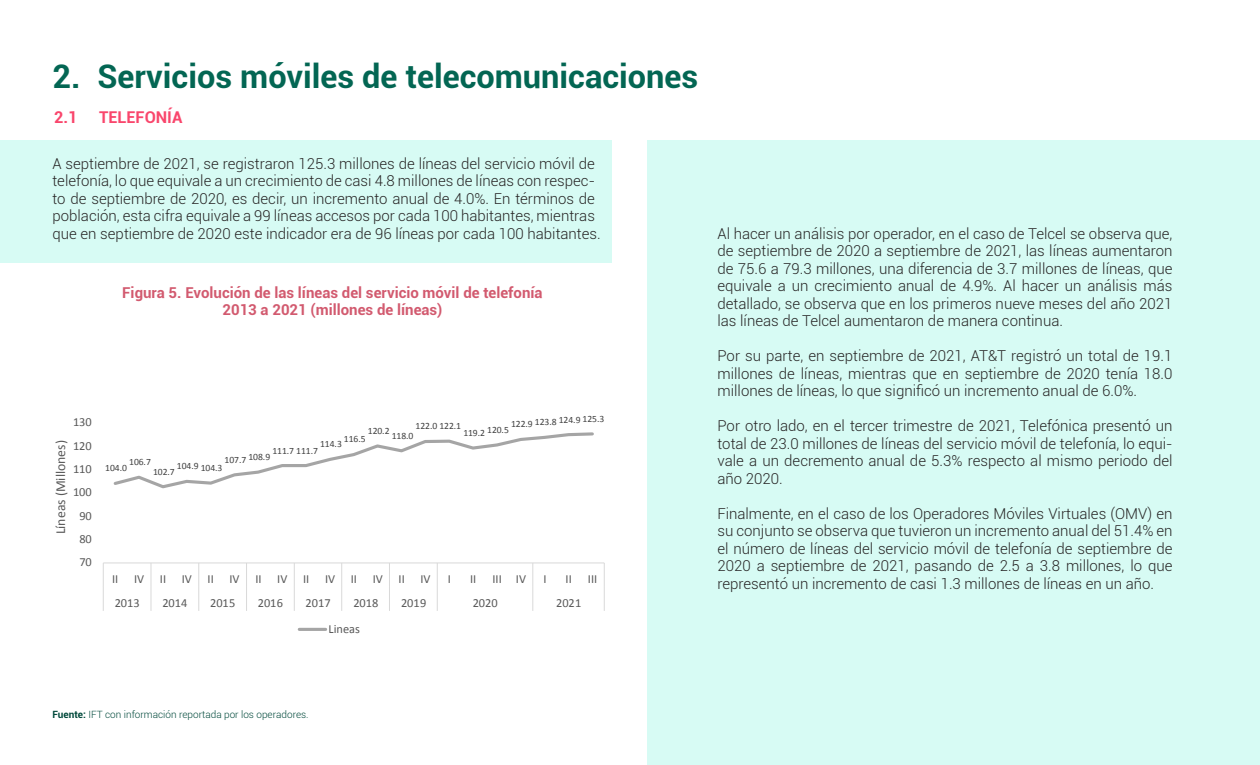
<style>
.page{position:relative;width:1260px;height:765px;background:#fff}
.page>*{position:absolute;margin:0;border:0;box-sizing:border-box;transform-origin:0 0}
.t1{font:700 32.5px "Roboto";color:#036653}
.t2{font:700 16.25px "Roboto";color:#f9466c}
.t3{font:300 15px/17.5px "Roboto";color:#272525;text-align:justify}
.t4{font:700 15px/17.5px "Roboto";color:#d25a6f;text-align:center}
.t5{font:13.75px "Calibri";color:#595959}
.t6{font:12.38px "Calibri";color:#595959}
.t7{font:300 10px "Roboto";color:#01493b}
.t8{font:9.62px "Calibri";letter-spacing:-.005em;color:#404040}
.s1{font-weight:700}
</style>
<div class="page">
<div style="left:0;top:140px;width:612px;height:122px;background:#d7fbf4"></div>
<div style="left:648px;top:140px;width:612px;height:625px;background:#d7fbf4"></div>
<hr style="left:103px;top:562px;width:501px;height:1px;background:#d9d9d9">
<svg style="left:103px;top:563px;width:1px;height:48px"></svg>
<svg style="left:151px;top:563px;width:1px;height:48px"></svg>
<svg style="left:198px;top:563px;width:1px;height:48px"></svg>
<svg style="left:246px;top:563px;width:1px;height:48px"></svg>
<svg style="left:294px;top:563px;width:1px;height:48px"></svg>
<svg style="left:341px;top:563px;width:1px;height:48px"></svg>
<svg style="left:389px;top:563px;width:1px;height:48px"></svg>
<svg style="left:437px;top:563px;width:1px;height:48px"></svg>
<svg style="left:532px;top:563px;width:1px;height:48px"></svg>
<svg style="left:604px;top:563px;width:1px;height:48px"></svg>
<svg style="left:113px;top:432px;width:481px;height:57px"></svg>
<hr style="left:299px;top:628px;width:27px;height:3px;background:#a5a5a5">
<h1 class="t1" style="left:52px;top:53px;width:647px">2. Servicios móviles de telecomunicaciones</h1>
<p class="t2" style="left:54px;top:105px;width:25px">2.1</p>
<p class="t2" style="left:99px;top:105px;width:85px">TELEFONÍA</p>
<p class="t3" style="left:52px;top:154px;width:550px;text-align:left">A septiembre de 2021, se registraron 125.3 millones de líneas del servicio móvil de telefonía, lo que equivale a un crecimiento de casi 4.8 millones de líneas con respec&shy;to de septiembre de 2020, es decir, un incremento anual de 4.0%. En términos de población, esta cifra equivale a 99 líneas accesos por cada 100 habitantes, mientras que en septiembre de 2020 este indicador era de 96 líneas por cada 100 habitantes.</p>
<p class="t4" style="left:122px;top:283px;width:422px">Figura 5. Evolución de las líneas del servicio móvil de telefonía<br>2013 a 2021 (millones de líneas)</p>
<p class="t6" style="left:73px;top:415px;width:20px">130</p>
<p class="t5" style="left:52px;top:534px;width:96px;rotate:-90deg">Líneas (Millones)</p>
<p class="t6" style="left:73px;top:438px;width:20px">120</p>
<p class="t6" style="left:73px;top:461px;width:20px">110</p>
<p class="t6" style="left:73px;top:485px;width:20px">100</p>
<p class="t6" style="left:79px;top:508px;width:14px">90</p>
<p class="t6" style="left:79px;top:531px;width:14px">80</p>
<p class="t6" style="left:79px;top:555px;width:14px">70</p>
<p class="t8" style="left:511px;top:415px;width:95px">122.9 123.8 124.9 125.3</p>
<p class="t8" style="left:416px;top:420px;width:47px">122.0 122.1</p>
<p class="t8" style="left:463px;top:425px;width:47px">119.2 120.5</p>
<p class="t8" style="left:368px;top:425px;width:23px">120.2</p>
<p class="t8" style="left:392px;top:430px;width:23px">118.0</p>
<p class="t8" style="left:344px;top:433px;width:23px">116.5</p>
<p class="t8" style="left:320px;top:438px;width:23px">114.3</p>
<p class="t8" style="left:272px;top:444px;width:47px">111.7 111.7</p>
<p class="t8" style="left:225px;top:452px;width:47px">107.7 108.9</p>
<p class="t8" style="left:129px;top:456px;width:23px">106.7</p>
<p class="t8" style="left:177px;top:461px;width:47px">104.9 104.3</p>
<p class="t8" style="left:105px;top:462px;width:23px">104.0</p>
<p class="t8" style="left:153px;top:465px;width:23px">102.7</p>
<p class="t6" style="left:112px;top:571px;width:8px">II</p>
<p class="t6" style="left:134px;top:571px;width:12px">IV</p>
<p class="t6" style="left:160px;top:571px;width:8px">II</p>
<p class="t6" style="left:182px;top:571px;width:12px">IV</p>
<p class="t6" style="left:208px;top:571px;width:8px">II</p>
<p class="t6" style="left:230px;top:571px;width:12px">IV</p>
<p class="t6" style="left:255px;top:571px;width:8px">II</p>
<p class="t6" style="left:277px;top:571px;width:12px">IV</p>
<p class="t6" style="left:303px;top:571px;width:8px">II</p>
<p class="t6" style="left:325px;top:571px;width:12px">IV</p>
<p class="t6" style="left:351px;top:571px;width:8px">II</p>
<p class="t6" style="left:373px;top:571px;width:12px">IV</p>
<p class="t6" style="left:399px;top:571px;width:8px">II</p>
<p class="t6" style="left:421px;top:571px;width:12px">IV</p>
<p class="t6" style="left:448px;top:571px;width:5px">I</p>
<p class="t6" style="left:470px;top:571px;width:8px">II</p>
<p class="t6" style="left:492px;top:571px;width:35px">III IV</p>
<p class="t6" style="left:543px;top:571px;width:5px">I</p>
<p class="t6" style="left:566px;top:571px;width:8px">II</p>
<p class="t6" style="left:588px;top:571px;width:11px">III</p>
<p class="t6" style="left:115px;top:595px;width:27px">2013</p>
<p class="t6" style="left:162px;top:595px;width:27px">2014</p>
<p class="t6" style="left:210px;top:595px;width:27px">2015</p>
<p class="t6" style="left:258px;top:595px;width:27px">2016</p>
<p class="t6" style="left:306px;top:595px;width:27px">2017</p>
<p class="t6" style="left:353px;top:595px;width:27px">2018</p>
<p class="t6" style="left:401px;top:595px;width:27px">2019</p>
<p class="t6" style="left:473px;top:595px;width:27px">2020</p>
<p class="t6" style="left:556px;top:595px;width:27px">2021</p>
<p class="t6" style="left:329px;top:621px;width:33px">Lineas</p>
<p class="t3" style="left:717px;top:224px;width:457px">Al hacer un análisis por operador, en el caso de Telcel se observa que, de septiembre de 2020 a septiembre de 2021, las líneas aumentaron de 75.6 a 79.3 millones, una diferencia de 3.7 millones de líneas, que equivale a un crecimiento anual de 4.9%. Al hacer un análisis más detallado, se observa que en los primeros nueve meses del año 2021 las líneas de Telcel aumentaron de manera continua.</p>
<p class="t3" style="left:717px;top:347px;width:456px">Por su parte, en septiembre de 2021, AT&amp;T registró un total de 19.1 millones de líneas, mientras que en septiembre de 2020 tenía 18.0 millones de líneas, lo que significó un incremento anual de 6.0%.</p>
<p class="t3" style="left:717px;top:417px;width:457px">Por otro lado, en el tercer trimestre de 2021, Telefónica presentó un total de 23.0 millones de líneas del servicio móvil de telefonía, lo equi&shy;vale a un decremento anual de 5.3% respecto al mismo periodo del año 2020.</p>
<p class="t3" style="left:717px;top:504px;width:457px">Finalmente, en el caso de los Operadores Móviles Virtuales (OMV) en su conjunto se observa que tuvieron un incremento anual del 51.4% en el número de líneas del servicio móvil de telefonía de septiembre de 2020 a septiembre de 2021, pasando de 2.5 a 3.8 millones, lo que representó un incremento de casi 1.3 millones de líneas en un año.</p>
<p class="t7" style="left:52px;top:707px;width:258px"><span class="s1">Fuente:</span> IFT con información reportada por los operadores.</p>
</div>
